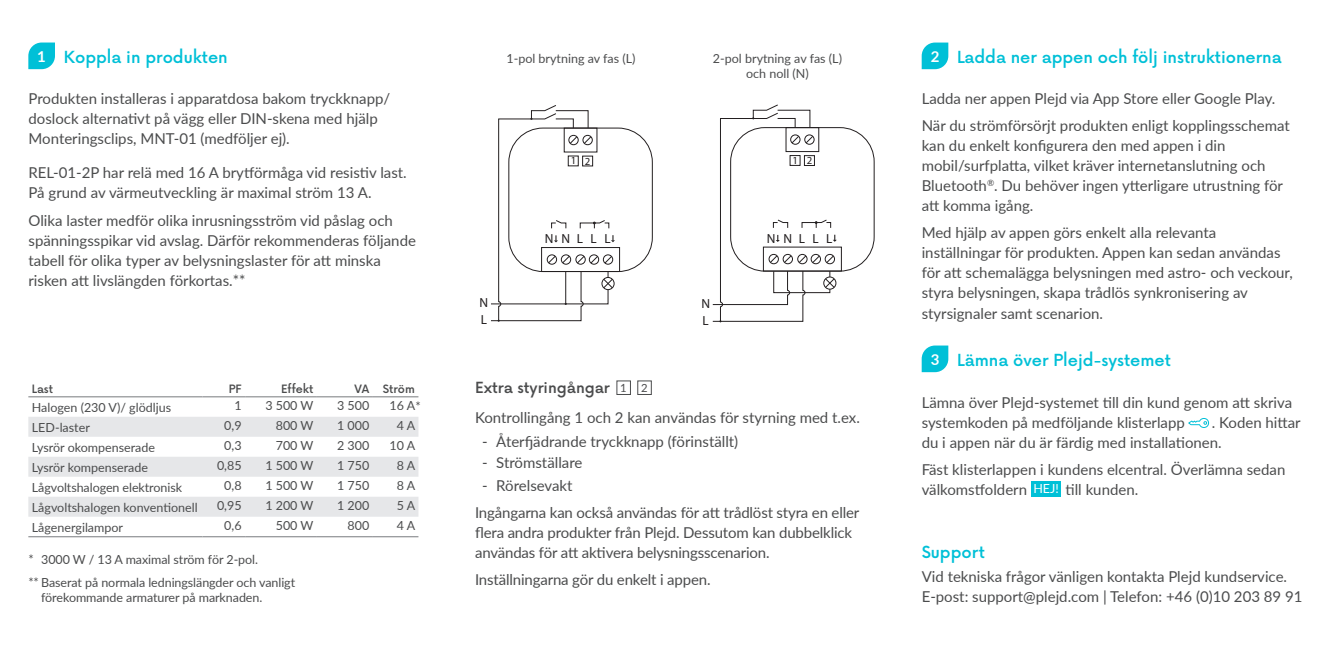
<style>
.page{position:relative;width:1340px;height:645px;background:#fff}
.page>*{position:absolute;margin:0;border:0;box-sizing:border-box;transform-origin:0 0}
.t1{font:500 16.25px "Now Alt";color:#00c0d7}
.t2{font:15px/20px "Lato";color:#4b4c4d}
.t3{font:500 15px "Now Alt";color:#4b4c4d}
.t4{font:700 15px "Lato";color:#fff}
.t5{font:13.25px "Myriad Pro";letter-spacing:.575em;color:#231f20}
.Tabell{font:12.5px/15px "Lato";color:#4b4c4d}
.t6{font:12.5px "Lato";color:#fff}
.Tabell-2{font:500 11.25px "Now Alt";color:#4b4c4d}
.t7{font:11.25px "Lato";color:#4b4c4d}
.t8{font:10.75px "Myriad Pro";color:#231f20}
</style>
<div class="page">
<svg style="left:28px;top:417px;width:390px;height:100px;fill:#e6e7e9"></svg>
<hr style="left:28px;top:536px;width:175px;height:1px;background:#939598">
<hr style="left:203px;top:536px;width:42px;height:1px;background:#939598">
<hr style="left:245px;top:536px;width:72px;height:1px;background:#939598">
<hr style="left:317px;top:536px;width:56px;height:1px;background:#939598">
<hr style="left:373px;top:536px;width:45px;height:1px;background:#939598">
<hr style="left:28px;top:396px;width:175px;height:1px;background:#939598">
<hr style="left:203px;top:396px;width:42px;height:1px;background:#939598">
<hr style="left:245px;top:396px;width:72px;height:1px;background:#939598">
<hr style="left:317px;top:396px;width:56px;height:1px;background:#939598">
<hr style="left:373px;top:396px;width:45px;height:1px;background:#939598">
<div style="left:637px;top:381px;width:14px;height:14px;border:1px solid #4b4c4d"></div>
<svg style="left:28px;top:43px;width:27px;height:26px"></svg>
<svg style="left:921px;top:43px;width:27px;height:26px"></svg>
<svg style="left:921px;top:345px;width:27px;height:27px"></svg>
<svg style="left:1188px;top:418px;width:22px;height:10px"></svg>
<div style="left:1031px;top:481px;width:29px;height:16px;background:#00c0d7"></div>
<div style="left:541px;top:247px;width:79px;height:25px;border:1px solid #231f20"></div>
<svg style="left:491px;top:105px;width:124px;height:217px"></svg>
<svg style="left:712px;top:104px;width:124px;height:218px"></svg>
<p class="t1" style="left:64px;top:45px;width:165px">Koppla in produkten</p>
<p class="t4" style="left:37px;top:45px;width:10px">1</p>
<p class="t4" style="left:930px;top:45px;width:10px">2</p>
<h1 class="Tabell" style="left:506px;top:51px;width:130px">1-pol brytning av fas (L)</h1>
<h1 class="Tabell" style="left:713px;top:51px;width:130px;text-align:center">2-pol brytning av fas (L) och noll (N)</h1>
<p class="t1" style="left:957px;top:45px;width:326px">Ladda ner appen och följ instruktionerna</p>
<p class="t2" style="left:29px;top:88px;width:363px">Produkten installeras i apparatdosa bakom tryckknapp/ doslock alternativt på vägg eller DIN-skena med hjälp<br>Monteringsclips, MNT-01 (medföljer ej).</p>
<p class="t2" style="left:29px;top:162px;width:380px">REL-01-2P har relä med 16 A brytförmåga vid resistiv last.<br>På grund av värmeutveckling är maximal ström 13 A.</p>
<p class="t2" style="left:29px;top:209px;width:389px">Olika laster medför olika inrusningsström vid påslag och spänningsspikar vid avslag. Därför rekommenderas följande tabell för olika typer av belysningslaster för att minska risken att livslängden förkortas.**</p>
<p class="t5" style="left:479px;top:294px;width:10px">N</p>
<p class="t5" style="left:480px;top:312px;width:8px">L</p>
<p class="t8" style="left:571px;top:154px;width:21px">1 2</p>
<p class="t5" style="left:545px;top:230px;width:67px">NNLLL</p>
<p class="t5" style="left:701px;top:296px;width:10px">N</p>
<p class="t5" style="left:702px;top:313px;width:8px">L</p>
<p class="t8" style="left:792px;top:154px;width:21px">1 2</p>
<p class="t5" style="left:766px;top:230px;width:67px">NNLLL</p>
<p class="t2" style="left:921px;top:88px;width:355px">Ladda ner appen Plejd via App Store eller Google Play.</p>
<p class="t2" style="left:921px;top:115px;width:369px">När du strömförsörjt produkten enligt kopplingsschemat kan du enkelt konfigurera den med appen i din mobil/surfplatta, vilket kräver internetanslutning och Bluetooth<sup>®</sup>. Du behöver ingen ytterligare utrustning för att komma igång.</p>
<p class="t2" style="left:921px;top:222px;width:372px">Med hjälp av appen görs enkelt alla relevanta inställningar för produkten. Appen kan sedan användas för att schemalägga belysningen med astro- och veckour, styra belysningen, skapa trådlös synkronisering av styrsignaler samt scenarion.</p>
<p class="t1" style="left:957px;top:348px;width:215px">Lämna över Plejd-systemet</p>
<p class="t2" style="left:921px;top:392px;width:372px">Lämna över Plejd-systemet till din kund genom att skriva systemkoden på medföljande klisterlapp</p>
<p class="t4" style="left:930px;top:348px;width:10px">3</p>
<h1 class="t3" style="left:475px;top:376px;width:136px">Extra styringångar</h1>
<h1 class="t7" style="left:620px;top:380px;width:8px">1</h1>
<h1 class="t7" style="left:641px;top:380px;width:8px">2</h1>
<p class="Tabell-2" style="left:32px;top:380px;width:23px">Last</p>
<p class="Tabell-2" style="left:229px;top:380px;width:14px">PF</p>
<p class="Tabell-2" style="left:281px;top:380px;width:34px">Effekt</p>
<p class="Tabell-2" style="left:354px;top:380px;width:16px">VA</p>
<p class="Tabell-2" style="left:383px;top:380px;width:34px">Ström</p>
<p class="Tabell" style="left:32px;top:399px;width:141px">Halogen (230 V)/ glödljus</p>
<p class="Tabell" style="left:234px;top:398px;width:9px">1</p>
<p class="Tabell" style="left:265px;top:398px;width:50px">3 500 W</p>
<p class="Tabell" style="left:337px;top:398px;width:34px">3 500</p>
<p class="Tabell" style="left:389px;top:398px;width:33px">16 A*</p>
<p class="Tabell" style="left:32px;top:419px;width:59px">LED-laster</p>
<p class="Tabell" style="left:224px;top:418px;width:19px">0,9</p>
<p class="Tabell" style="left:276px;top:418px;width:39px">800 W</p>
<p class="Tabell" style="left:337px;top:418px;width:34px">1 000</p>
<p class="Tabell" style="left:397px;top:418px;width:20px">4 A</p>
<p class="Tabell" style="left:32px;top:439px;width:125px">Lysrör okompenserade</p>
<p class="Tabell" style="left:224px;top:438px;width:19px">0,3</p>
<p class="Tabell" style="left:276px;top:438px;width:39px">700 W</p>
<p class="Tabell" style="left:337px;top:438px;width:34px">2 300</p>
<p class="Tabell" style="left:389px;top:438px;width:27px">10 A</p>
<p class="Tabell" style="left:32px;top:459px;width:118px">Lysrör kompenserade</p>
<p class="Tabell" style="left:217px;top:458px;width:26px">0,85</p>
<p class="Tabell" style="left:265px;top:458px;width:50px">1 500 W</p>
<p class="Tabell" style="left:337px;top:458px;width:34px">1 750</p>
<p class="Tabell" style="left:397px;top:458px;width:20px">8 A</p>
<p class="Tabell" style="left:32px;top:479px;width:152px">Lågvoltshalogen elektronisk</p>
<p class="Tabell" style="left:224px;top:478px;width:19px">0,8</p>
<p class="Tabell" style="left:265px;top:478px;width:50px">1 500 W</p>
<p class="Tabell" style="left:337px;top:478px;width:34px">1 750</p>
<p class="Tabell" style="left:397px;top:478px;width:20px">8 A</p>
<p class="Tabell" style="left:32px;top:499px;width:167px">Lågvoltshalogen konventionell</p>
<p class="Tabell" style="left:217px;top:498px;width:26px">0,95</p>
<p class="Tabell" style="left:265px;top:498px;width:50px">1 200 W</p>
<p class="Tabell" style="left:337px;top:498px;width:34px">1 200</p>
<p class="Tabell" style="left:397px;top:498px;width:20px">5 A</p>
<p class="Tabell" style="left:32px;top:519px;width:93px">Lågenergilampor</p>
<p class="Tabell" style="left:224px;top:518px;width:19px">0,6</p>
<p class="Tabell" style="left:276px;top:518px;width:39px">500 W</p>
<p class="Tabell" style="left:347px;top:518px;width:23px">800</p>
<p class="Tabell" style="left:397px;top:518px;width:20px">4 A</p>
<p class="t2" style="left:475px;top:407px;width:386px">Kontrollingång 1 och 2 kan användas för styrning med t.ex.</p>
<p class="t2" style="left:482px;top:431px;width:258px">- Återfjädrande tryckknapp (förinställt)</p>
<p class="t2" style="left:482px;top:452px;width:102px">- Strömställare</p>
<p class="t2" style="left:482px;top:475px;width:92px">- Rörelsevakt</p>
<p class="t2" style="left:475px;top:502px;width:386px">Ingångarna kan också användas för att trådlöst styra en eller flera andra produkter från Plejd. Dessutom kan dubbelklick användas för att aktivera belysningsscenarion.</p>
<p class="t2" style="left:475px;top:569px;width:237px">Inställningarna gör du enkelt i appen.</p>
<p class="t2" style="left:921px;top:412px;width:380px;text-indent:290px">. Koden hittar du i appen när du är färdig med installationen.</p>
<p class="t2" style="left:921px;top:459px;width:365px">Fäst klisterlappen i kundens elcentral. Överlämna sedan välkomstfoldern</p>
<p class="t2" style="left:1065px;top:479px;width:74px">till kunden.</p>
<p class="t6" style="left:1033px;top:480px;width:27px">HEJ!</p>
<p class="t1" style="left:921px;top:539px;width:65px">Support</p>
<p class="Tabell" style="left:28px;top:551px;width:7px">*</p>
<p class="Tabell" style="left:41px;top:551px;width:218px">3000 W / 13 A maximal ström för 2-pol.</p>
<p class="Tabell" style="left:41px;top:575px;width:255px;text-indent:-13px">** Baserat på normala ledningslängder och vanligt förekommande armaturer på marknaden.</p>
<p class="t2" style="left:921px;top:566px;width:367px">Vid tekniska frågor vänligen kontakta Plejd kundservice.</p>
<p class="t2" style="left:921px;top:586px;width:382px">E-post: support@plejd.com | Telefon: +46 (0)10 203 89 91</p>
</div>
